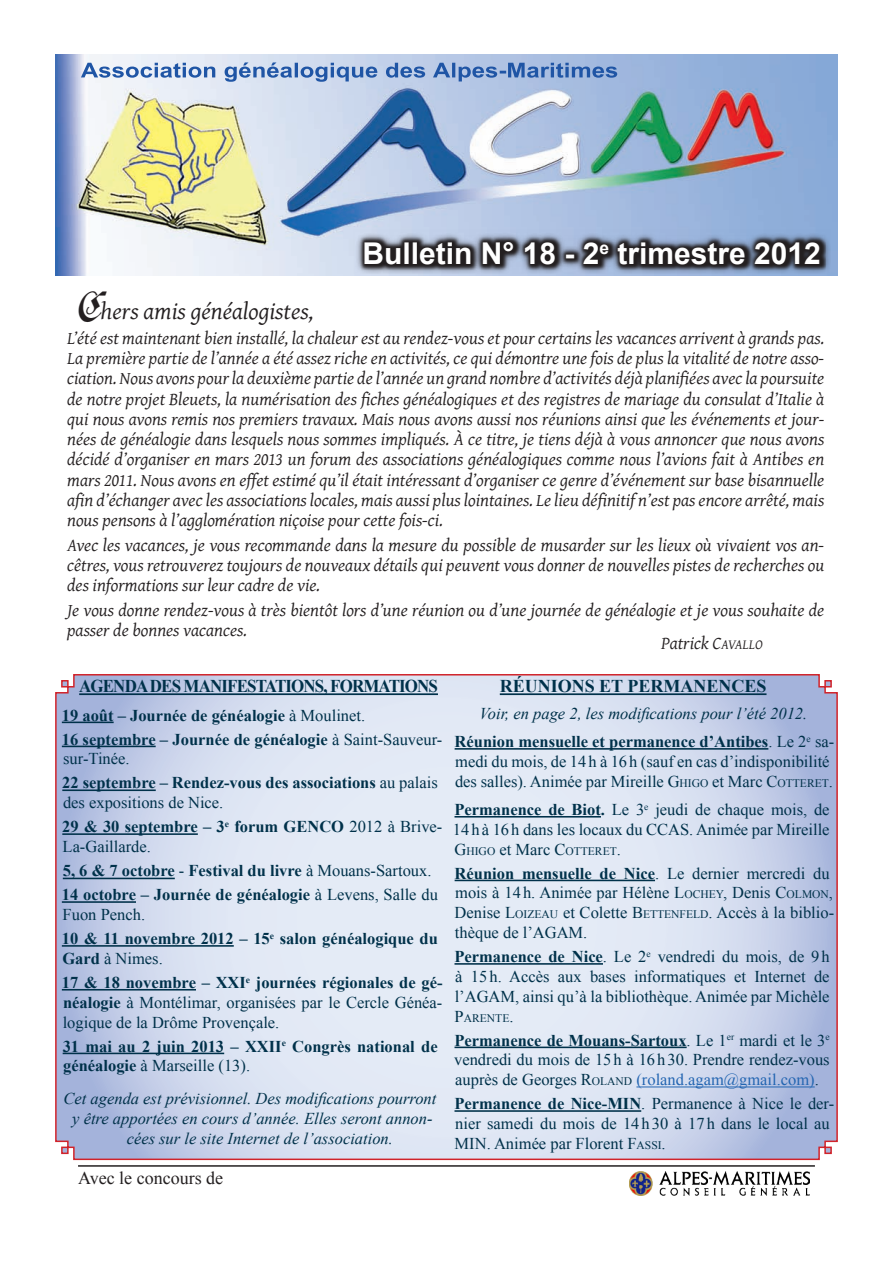
<style>
.page{position:relative;width:893px;height:1263px;background:#fff}
.page>*{position:absolute;margin:0;border:0;box-sizing:border-box;transform-origin:0 0}
.t1{font:700 30px "Arial";color:#fff}
.t2{font:italic 24px "Gentium";color:#231f20}
.t3{font:italic 18px/20.2px "Gentium";color:#231f20;text-align:justify}
.t4{font:700 18px "Times New Roman";letter-spacing:-.05em;color:#00314a;scale:.94 1}
.t5{font:700 18px "Times New Roman";color:#00314a}
.t6{font:18px "Times New Roman";color:#231f20}
.t7{font:16.5px/19.8px "Times New Roman";color:#00314a}
.t8{font:700 16.5px/24px "Times New Roman";color:#00314a}
.t9{font:italic 16.5px/28.3px "Times New Roman";color:#00314a;text-align:center}
.t10{font:11.55px "Times New Roman";color:#00314a}
.s1{font-family:"Zentenar Fraktur";font-size:42px}
.s2{font-style:inherit}
.s3{font-size:13.8px}
.s4{font-weight:400}
.s5{font-weight:700}
.s6{font-weight:700;font-style:normal}
.s7{font-style:normal}
.s8{font-size:11.55px}
.s9{font-size:16.5px}
.s10{color:#2466b2}
</style>
<div class="page">
<img style="left:629px;top:1172px;width:180px;height:23px">
<hr style="left:78px;top:1165px;width:737px;height:2px;background:#231f20">
<img style="left:55px;top:54px;width:782px;height:221px">
<svg style="left:353px;top:230px;width:477px;height:44px;background:#a3b7d6"></svg>
<svg style="left:359px;top:235px;width:467px;height:34px;background:#8695ae"></svg>
<svg style="left:362px;top:239px;width:460px;height:28px;background:#3b3b42"></svg>
<svg style="left:55px;top:674px;width:783px;height:487px;background:#d1d8ea"></svg>
<h1 class="t1" style="left:362px;top:233px;width:460px">Bulletin N° 18 - 2<sup>e</sup> trimestre 2012</h1>
<h2 class="t2" style="left:71px;top:294px;width:244px"><span class="s1">C</span>hers amis généalogistes,</h2>
<p class="t3" style="left:67px;top:327px;width:759px">L’été est maintenant bien installé, la chaleur est au rendez-vous et pour certains les vacances arrivent à grands pas.<br>La première partie de l’année a été assez riche en activités, ce qui démontre une fois de plus la vitalité de notre asso&shy;ciation. Nous avons pour la deuxième partie de l’année un grand nombre d’activités déjà planifiées avec la poursuite de notre projet Bleuets, la numérisation des fiches généalogiques et des registres de mariage du consulat d’Italie à qui nous avons remis nos premiers travaux. Mais nous avons aussi nos réunions ainsi que les événements et jour&shy;nées de généalogie dans lesquels nous sommes impliqués. À ce titre, je tiens déjà à vous annoncer que nous avons décidé d’organiser en mars 2013 un forum des associations généalogiques comme nous l’avions fait à Antibes en mars 2011. Nous avons en effet estimé qu’il était intéressant d’organiser ce genre d’événement sur base bisannuelle afin d’échanger avec les associations locales, mais aussi plus lointaines. Le lieu définitif n’est pas encore arrêté, mais nous pensons à l’agglomération niçoise pour cette fois-ci.</p>
<p class="t3" style="left:67px;top:534px;width:759px">Avec les vacances, je vous recommande dans la mesure du possible de musarder sur les lieux où vivaient vos an&shy;cêtres, vous retrouverez toujours de nouveaux détails qui peuvent vous donner de nouvelles pistes de recherches ou des informations sur leur cadre de vie.</p>
<p class="t3" style="left:67px;top:599px;width:759px">Je vous donne rendez-vous à très bientôt lors d’une réunion ou d’une journée de généalogie et je vous souhaite de passer de bonnes vacances.</p>
<p class="t3" style="left:661px;top:632px;width:103px">Patrick <span class="s2">C</span><span class="s3">AVALLO</span></p>
<p class="t4" style="left:79px;top:674px;width:383px">AGENDA DES MANIFESTATIONS, FORMATIONS</p>
<p class="t8" style="left:62px;top:703px;width:382px">19 août – Journée de généalogie <span class="s4">à Moulinet.<br></span>16 septembre – Journée de généalogie <span class="s4">à Saint-Sauveur-</span></p>
<p class="t8" style="left:62px;top:746px;width:377px"><span class="s4">sur-Tinée.<br></span>22 septembre – Rendez-vous des associations <span class="s4">au palais</span></p>
<p class="t7" style="left:62px;top:790px;width:382px;line-height:24px">des expositions de Nice.<br><span class="s5">29 &amp; 30 septembre – 3</span><sup>e</sup> <span class="s5">forum GENCO</span> 2012 à Brive-</p>
<p class="t8" style="left:62px;top:834px;width:378px"><span class="s4">La-Gaillarde.<br></span>5, 6 &amp; 7 octobre <span class="s4">-</span> Festival du livre <span class="s4">à Mouans-Sartoux.<br></span>14 octobre – Journée de généalogie <span class="s4">à Levens, Salle du</span></p>
<p class="t8" style="left:62px;top:902px;width:378px"><span class="s4">Fuon Pench.<br></span>10 &amp; 11 novembre 2012 – 15<sup>e</sup> salon généalogique du</p>
<p class="t8" style="left:62px;top:946px;width:382px">Gard <span class="s4">à Nimes.<br></span>17 &amp; 18 novembre – XXI<sup>e</sup> journées régionales de gé-</p>
<p class="t7" style="left:63px;top:992px;width:381px"><span class="s5">néalogie</span> à Montélimar, organisées par le Cercle Généa&shy;logique de la Drôme Provençale.</p>
<p class="t8" style="left:63px;top:1036px;width:376px;line-height:19.8px">31 mai au 2 juin 2013 – XXII<sup>e</sup> Congrès national de généalogie <span class="s4">à Marseille (13).</span></p>
<p class="t9" style="left:64px;top:1084px;width:374px">Cet agenda est prévisionnel. Des modifications pourront</p>
<p class="t9" style="left:72px;top:1104px;width:362px">y être apportées en cours d’année. Elles seront annon-</p>
<p class="t9" style="left:127px;top:1123px;width:268px">cées sur le site Internet de l’association.</p>
<p class="t6" style="left:78px;top:1166px;width:147px">Avec le concours de</p>
<p class="t5" style="left:500px;top:674px;width:268px">RÉUNIONS ET PERMANENCES</p>
<p class="t9" style="left:455px;top:699px;width:381px">Voir, en page 2, les modifications pour l’été 2012.<br><span class="s6">Réunion mensuelle et permanence d’Antibes</span><span class="s7">. Le 2</span><sup>e</sup> <span class="s7">sa-</span></p>
<p class="t7" style="left:455px;top:751px;width:379px">medi du mois, de 14 h à 16 h (sauf en cas d’indisponibilité des salles). Animée par Mireille <span class="s2">G</span><span class="s8">HIGO</span> et Marc <span class="s2">C</span><span class="s8">OTTERET</span>.</p>
<p class="t7" style="left:453px;top:799px;width:378px"><span class="s5">Permanence de Biot.</span> Le 3<sup>e</sup> jeudi de chaque mois, de<br>14hà 16h dans les locaux du CCAS. Animée par Mireille</p>
<p class="t10" style="left:455px;top:843px;width:168px"><span class="s9">G</span>HIGO <span class="s9">et Marc</span> <span class="s9">C</span>OTTERET<span class="s9">.</span></p>
<p class="t7" style="left:455px;top:863px;width:381px"><span class="s5">Réunion mensuelle de Nice</span>. Le dernier mercredi du mois à 14h. Animée par Hélène <span class="s2">L</span><span class="s8">OCHEY</span>, Denis <span class="s2">C</span><span class="s8">OLMON</span>, Denise <span class="s2">L</span><span class="s8">OIZEAU</span> et Colette <span class="s2">B</span><span class="s8">ETTENFELD</span>. Accès à la biblio&shy;thèque de l’AGAM.</p>
<p class="t7" style="left:454px;top:946px;width:377px;text-align:justify"><span class="s5">Permanence de Nice</span>. Le 2<sup>e</sup> vendredi du mois, de 9 h à 15h. Accès aux bases informatiques et Internet de l’AGAM, ainsi qu’à la bibliothèque. Animée par Michèle</p>
<p class="t10" style="left:455px;top:1010px;width:60px"><span class="s9">P</span>ARENTE<span class="s9">.</span></p>
<p class="t7" style="left:454px;top:1030px;width:377px;text-align:justify"><span class="s5">Permanence de Mouans-Sartoux</span>. Le 1<sup>er</sup> mardi et le 3<sup>e </sup>vendredi du mois de 15 h à 16 h30. Prendre rendez-vous auprès de Georges <span class="s2">R</span><span class="s8">OLAND</span> <span class="s10">(roland.agam@gmail.com)</span>.</p>
<p class="t7" style="left:454px;top:1093px;width:381px"><span class="s5">Permanence de Nice-MIN</span>. Permanence à Nice le der&shy;nier samedi du mois de 14h30 à 17 h dans le local au<br>MIN. Animée par Florent <span class="s2">F</span><span class="s8">ASSI</span>.</p>
</div>
